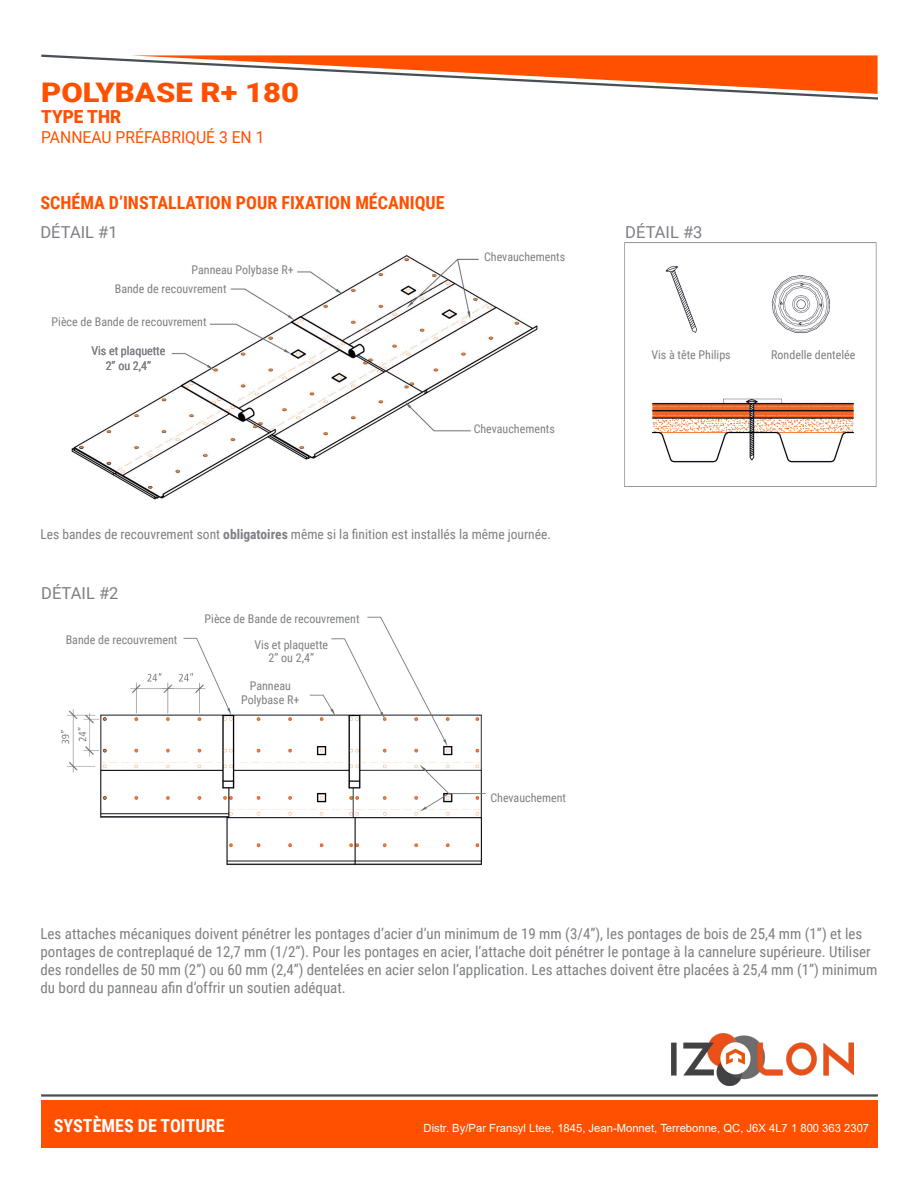
<style>
.page{position:relative;width:918px;height:1188px;background:#fff}
.page>*{position:absolute;margin:0;border:0;box-sizing:border-box;transform-origin:0 0}
.t1{font:900 27px "Roboto";color:#ff5000;scale:1.15 1}
.t2{font:700 18px "Roboto Condensed";color:#ff5000}
.t3{font:700 18px "Roboto Condensed";color:#fff}
.t4{font:900 18px "Roboto";color:#ff5000;scale:.95 1}
.t5{font:16.5px "Roboto";color:#7d7f84}
.t6{font:16.5px "Roboto";color:#ff5000;scale:.95 1}
.t7{font:15px "Roboto Condensed";color:#7d7f84}
.t8{font:13.5px "Roboto Condensed";color:#7d7f84}
.t9{font:12px "Roboto Condensed";color:#7d7f84}
.t10{font:11.25px "Arial";color:#fff}
.s1{font-weight:700}
</style>
<div class="page">
<div style="left:41px;top:1100px;width:836px;height:48px;background:#ff5000"></div>
<hr style="left:41px;top:1094px;width:836px;height:3px;background:#494f54">
<svg style="left:41px;top:54px;width:837px;height:46px"></svg>
<img style="left:671px;top:1034px;width:183px;height:51px">
<img style="left:624px;top:242px;width:253px;height:245px">
<img style="left:71px;top:255px;width:467px;height:245px">
<div style="left:481px;top:250px;width:78px;height:14px;background:#fff"></div>
<div style="left:473px;top:421px;width:77px;height:14px;background:#fff"></div>
<div style="left:219px;top:247px;width:78px;height:30px;background:#fff"></div>
<div style="left:119px;top:277px;width:109px;height:31px;background:#fff"></div>
<div style="left:115px;top:308px;width:93px;height:30px;background:#fff"></div>
<div style="left:45px;top:338px;width:124px;height:30px;background:#fff"></div>
<img style="left:60px;top:616px;width:426px;height:250px">
<div style="left:276px;top:597px;width:89px;height:32px;background:#fff"></div>
<div style="left:212px;top:631px;width:116px;height:32px;background:#fff"></div>
<div style="left:239px;top:673px;width:69px;height:32px;background:#fff"></div>
<div style="left:68px;top:629px;width:113px;height:31px;background:#fff"></div>
<p class="t1" style="left:41px;top:73px;width:226px">POLYBASE R+ 180</p>
<p class="t4" style="left:41px;top:104px;width:86px">TYPE THR</p>
<p class="t6" style="left:41px;top:126px;width:237px">PANNEAU PRÉFABRIQUÉ 3 EN 1</p>
<p class="t2" style="left:40px;top:190px;width:406px">SCHÉMA D’INSTALLATION POUR FIXATION MÉCANIQUE</p>
<p class="t5" style="left:40px;top:220px;width:79px">DÉTAIL #1</p>
<p class="t5" style="left:625px;top:220px;width:79px">DÉTAIL #3</p>
<p class="t9" style="left:192px;top:261px;width:104px">Panneau Polybase R+</p>
<p class="t9" style="left:115px;top:280px;width:113px">Bande de recouvrement</p>
<p class="t9" style="left:52px;top:314px;width:156px">Pièce de Bande de recouvrement</p>
<p class="t9" style="left:91px;top:343px;width:76px">Vis et plaquette</p>
<p class="t9" style="left:106px;top:358px;width:47px">2’’ ou 2,4’’</p>
<p class="t9" style="left:484px;top:249px;width:83px">Chevauchements</p>
<p class="t9" style="left:474px;top:420px;width:83px">Chevauchements</p>
<p class="t8" style="left:40px;top:524px;width:512px">Les bandes de recouvrement sont <span class="s1">obligatoires</span> même si la finition est installés la même journée.</p>
<p class="t5" style="left:41px;top:581px;width:79px">DÉTAIL #2</p>
<p class="t9" style="left:66px;top:631px;width:113px">Bande de recouvrement</p>
<p class="t9" style="left:205px;top:610px;width:156px">Pièce de Bande de recouvrement</p>
<p class="t9" style="left:254px;top:636px;width:75px">Vis et plaquette</p>
<p class="t9" style="left:269px;top:650px;width:47px">2’’ ou 2,4’’</p>
<p class="t9" style="left:250px;top:678px;width:43px">Panneau</p>
<p class="t9" style="left:241px;top:691px;width:60px">Polybase R+</p>
<p class="t9" style="left:490px;top:789px;width:77px">Chevauchement</p>
<p class="t9" style="left:651px;top:347px;width:81px">Vis à tête Philips</p>
<p class="t9" style="left:771px;top:347px;width:86px">Rondelle dentelée</p>
<p class="t7" style="left:40px;top:923px;width:823px">Les attaches mécaniques doivent pénétrer les pontages d’acier d’un minimum de 19 mm (3/4”), les pontages de bois de 25,4 mm (1”) et les</p>
<p class="t7" style="left:40px;top:941px;width:832px">pontages de contreplaqué de 12,7 mm (1/2”). Pour les pontages en acier, l’attache doit pénétrer le pontage à la cannelure supérieure. Utiliser</p>
<p class="t7" style="left:40px;top:959px;width:838px">des rondelles de 50 mm (2”) ou 60 mm (2,4”) dentelées en acier selon l’application. Les attaches doivent être placées à 25,4 mm (1”) minimum</p>
<p class="t7" style="left:40px;top:977px;width:307px">du bord du panneau afin d’offrir un soutien adéquat.</p>
<p class="t3" style="left:54px;top:1113px;width:172px">SYSTÈMES DE TOITURE</p>
<p class="t10" style="left:424px;top:1121px;width:447px">Distr. By/Par Fransyl Ltee, 1845, Jean-Monnet, Terrebonne, QC, J6X 4L7 1 800 363 2307</p>
</div>
